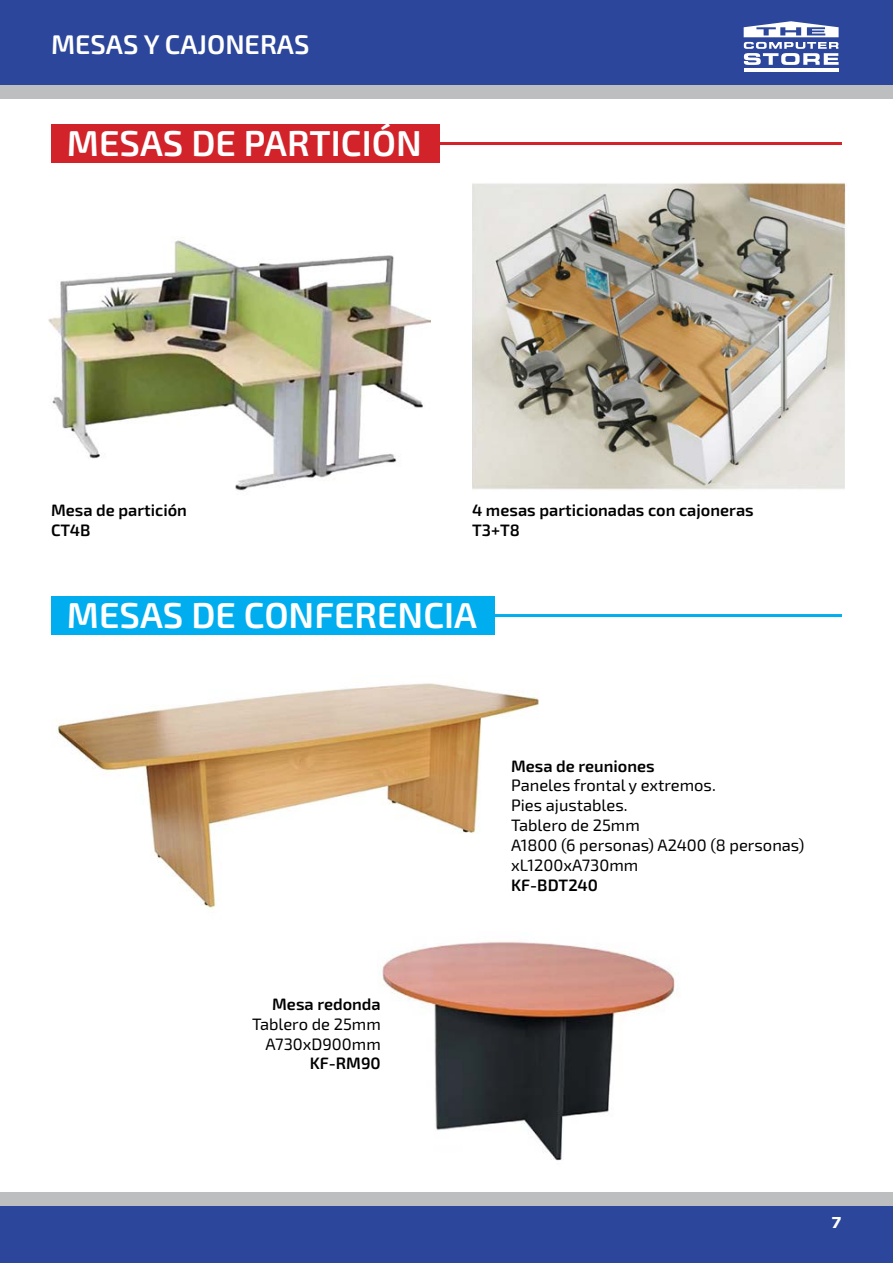
<style>
.page{position:relative;width:893px;height:1263px;background:#fff}
.page>*{position:absolute;margin:0;border:0;box-sizing:border-box;transform-origin:0 0}
.t1{font:600 36px "Exo 2";color:#fff}
.t2{font:600 27px "Exo 2";color:#fff}
.t3{font:16.5px/19.8px "Exo 2";color:#000;text-align:right}
.t4{font:600 16.5px/19.8px "Exo 2";color:#000}
.t5{font:700 15px "Verdana";color:#fff}
</style>
<div class="page">
<div style="left:0;top:1203px;width:893px;height:60px;background:#2b469a"></div>
<div style="left:0;top:0;width:893px;height:85px;background:#2b469a"></div>
<hr style="left:744px;top:68px;width:95px;height:4px;background:#fff">
<svg style="left:744px;top:21px;width:95px;height:44px"></svg>
<div style="left:0;top:85px;width:893px;height:14px;background:#bcbec0"></div>
<div style="left:0;top:1192px;width:893px;height:13px;background:#bcbec0"></div>
<hr style="left:163px;top:142px;width:679px;height:3px;background:#d2232a">
<div style="left:51px;top:124px;width:389px;height:39px;background:#d2232a"></div>
<img style="left:382px;top:941px;width:297px;height:220px">
<img style="left:48px;top:237px;width:382px;height:254px">
<img style="left:472px;top:182px;width:374px;height:308px">
<hr style="left:351px;top:614px;width:491px;height:3px;background:#00aeef">
<div style="left:51px;top:596px;width:444px;height:39px;background:#00aeef"></div>
<img style="left:57px;top:683px;width:482px;height:227px">
<h2 class="t2" style="left:51px;top:29px;width:260px">MESAS Y CAJONERAS</h2>
<h1 class="t1" style="left:67px;top:122px;width:356px">MESAS DE PARTICIÓN</h1>
<p class="t4" style="left:51px;top:501px;width:138px">Mesa de partición<br>CT4B</p>
<p class="t4" style="left:472px;top:501px;width:283px">4 mesas particionadas con cajoneras<br>T3+T8</p>
<h1 class="t1" style="left:67px;top:594px;width:412px">MESAS DE CONFERENCIA</h1>
<p class="t4" style="left:272px;top:995px;width:110px">Mesa redonda</p>
<p class="t3" style="left:252px;top:1014px;width:130px">Tablero de 25mm<br>A730xD900mm</p>
<p class="t4" style="left:310px;top:1054px;width:73px">KF-RM90</p>
<p class="t4" style="left:511px;top:756px;width:145px">Mesa de reuniones</p>
<p class="t3" style="left:511px;top:776px;width:295px;text-align:left">Paneles frontal y extremos.<br>Pies ajustables.<br>Tablero de 25mm<br>A1800 (6 personas) A2400 (8 personas) xL1200xA730mm</p>
<p class="t4" style="left:511px;top:875px;width:88px">KF-BDT240</p>
<p class="t5" style="left:831px;top:1212px;width:12px">7</p>
</div>
